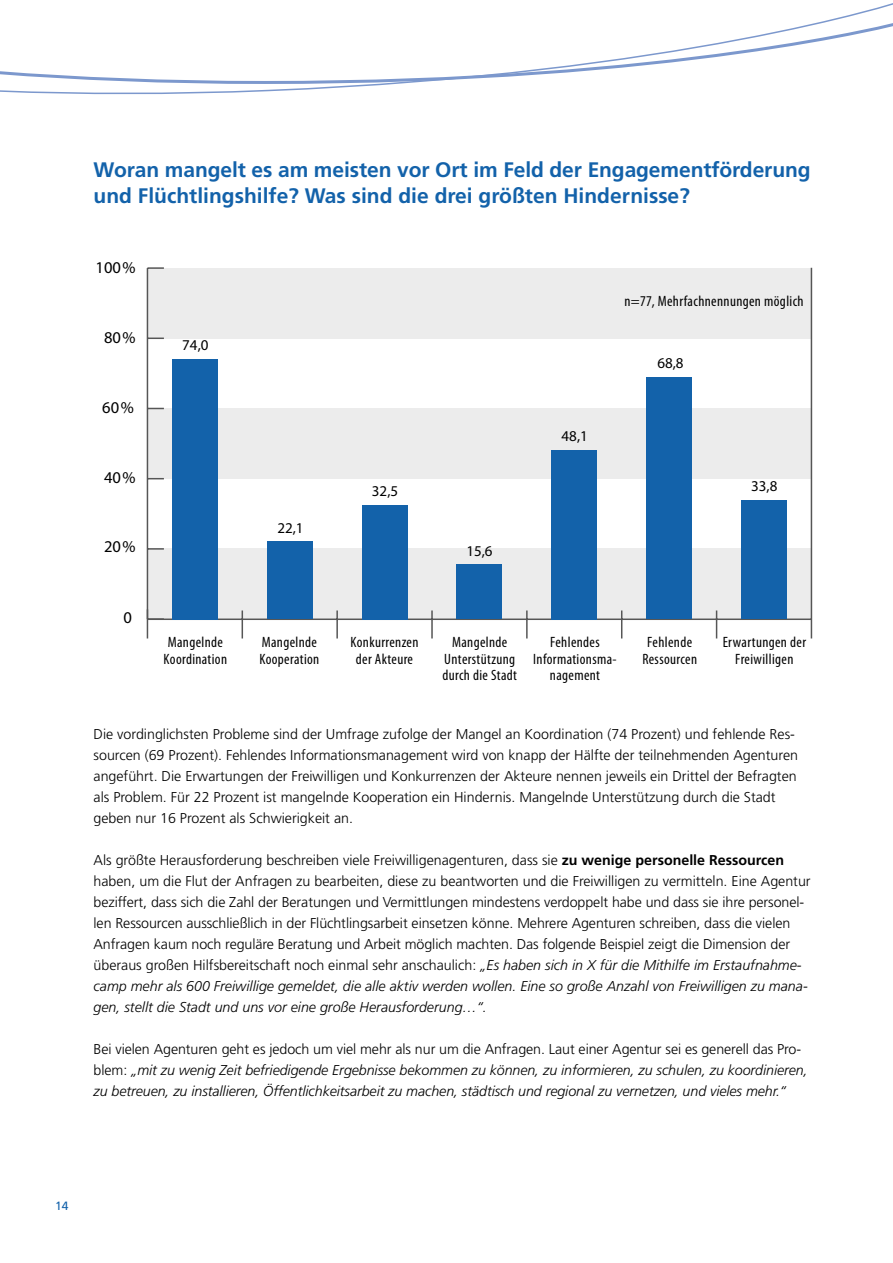
<style>
.page{position:relative;width:893px;height:1263px;background:#fff}
.page>*{position:absolute;margin:0;border:0;box-sizing:border-box;transform-origin:0 0}
.t1{font:700 21px/25.2px "Frutiger LT Std";letter-spacing:-.005em;color:#1362aa}
.t2{font:16.5px "Myriad Pro";color:#000}
.t3{font:condensed 15px/16.5px "Myriad Pro";letter-spacing:.025em;color:#000;text-align:center}
.t4{font:15px "Myriad Pro";color:#000}
.t5{font:300 14.25px/21px "Frutiger LT Std";color:#000}
.t6{font:italic 300 14.25px/21px "Frutiger LT Std";letter-spacing:-.005em;color:#000}
.t7{font:12px "Frutiger LT Std";color:#1362aa}
.s1{font-weight:700}
.s2{font-style:italic}
.s3{font-style:normal}
</style>
<div class="page">
<svg style="left:0;top:3px;width:893px;height:92px"></svg>
<div style="left:148px;top:268px;width:664px;height:71px;background:#ececec"></div>
<div style="left:148px;top:408px;width:663px;height:70px;background:#ececec"></div>
<div style="left:148px;top:548px;width:663px;height:70px;background:#ececec"></div>
<hr style="left:147px;top:618px;width:664px;height:2px;background:#565656">
<svg style="left:242px;top:610px;width:1px;height:28px"></svg>
<hr style="left:336px;top:610px;width:2px;height:28px;background:#565656">
<hr style="left:431px;top:610px;width:2px;height:28px;background:#565656">
<hr style="left:526px;top:610px;width:2px;height:28px;background:#565656">
<svg style="left:621px;top:610px;width:1px;height:28px"></svg>
<svg style="left:716px;top:610px;width:1px;height:28px"></svg>
<hr style="left:811px;top:268px;width:1px;height:370px;background:#565656">
<hr style="left:147px;top:268px;width:1px;height:351px;background:#565656">
<svg style="left:147px;top:609px;width:17px;height:29px"></svg>
<svg style="left:148px;top:548px;width:16px;height:2px"></svg>
<svg style="left:148px;top:478px;width:16px;height:1px"></svg>
<svg style="left:148px;top:408px;width:16px;height:1px"></svg>
<svg style="left:148px;top:337px;width:16px;height:2px"></svg>
<svg style="left:147px;top:267px;width:17px;height:2px"></svg>
<div style="left:172px;top:359px;width:46px;height:260px;background:#1362aa"></div>
<div style="left:267px;top:542px;width:45px;height:77px;background:#1362aa"></div>
<div style="left:362px;top:505px;width:45px;height:114px;background:#1362aa"></div>
<div style="left:457px;top:564px;width:45px;height:55px;background:#1362aa"></div>
<div style="left:552px;top:450px;width:45px;height:169px;background:#1362aa"></div>
<div style="left:646px;top:377px;width:46px;height:242px;background:#1362aa"></div>
<div style="left:741px;top:500px;width:46px;height:119px;background:#1362aa"></div>
<h1 class="t1" style="left:94px;top:158px;width:719px">Woran mangelt es am meisten vor Ort im Feld der Engagementförderung und Flüchtlingshilfe? Was sind die drei größten Hindernisse?</h1>
<p class="t2" style="left:96px;top:257px;width:42px">100%</p>
<p class="t2" style="left:104px;top:327px;width:33px">80%</p>
<p class="t2" style="left:102px;top:397px;width:33px">60%</p>
<p class="t2" style="left:104px;top:467px;width:33px">40%</p>
<p class="t2" style="left:104px;top:537px;width:33px">20%</p>
<p class="t2" style="left:123px;top:607px;width:10px">0</p>
<p class="t4" style="left:182px;top:336px;width:28px">74,0</p>
<p class="t4" style="left:277px;top:518px;width:28px">22,1</p>
<p class="t4" style="left:372px;top:482px;width:28px">32,5</p>
<p class="t4" style="left:466px;top:541px;width:28px">15,6</p>
<p class="t4" style="left:562px;top:427px;width:28px">48,1</p>
<p class="t3" style="left:624px;top:292px;width:181px">n=77, Mehrfachnennungen möglich</p>
<p class="t4" style="left:657px;top:354px;width:28px">68,8</p>
<p class="t4" style="left:751px;top:477px;width:28px">33,8</p>
<p class="t3" style="left:164px;top:634px;width:65px;text-align:left">Mangelnde<br>Koordination</p>
<p class="t3" style="left:259px;top:634px;width:61px;text-align:left">Mangelnde<br>Kooperation</p>
<p class="t3" style="left:351px;top:634px;width:69px">Konkurrenzen der Akteure</p>
<p class="t3" style="left:442px;top:634px;width:76px">Mangelnde<br>Unterstützung durch die Stadt</p>
<p class="t3" style="left:533px;top:634px;width:85px">Fehlendes<br>Informationsma&shy;nagement</p>
<p class="t3" style="left:642px;top:634px;width:56px">Fehlende<br>Ressourcen</p>
<p class="t3" style="left:723px;top:634px;width:85px">Erwartungen der<br>Freiwilligen</p>
<p class="t5" style="left:94px;top:723px;width:706px">Die vordinglichsten Probleme sind der Umfrage zufolge der Mangel an Koordination (74 Prozent) und fehlende Res&shy;sourcen (69 Prozent). Fehlendes Informationsmanagement wird von knapp der Hälfte der teilnehmenden Agenturen angeführt. Die Erwartungen der Freiwilligen und Konkurrenzen der Akteure nennen jeweils ein Drittel der Befragten als Problem. Für 22 Prozent ist mangelnde Kooperation ein Hindernis. Mangelnde Unterstützung durch die Stadt geben nur 16 Prozent als Schwierigkeit an.</p>
<p class="t5" style="left:94px;top:849px;width:719px">Als größte Herausforderung beschreiben viele Freiwilligenagenturen, dass sie <span class="s1">zu wenige personelle Ressourcen </span>haben, um die Flut der Anfragen zu bearbeiten, diese zu beantworten und die Freiwilligen zu vermitteln. Eine Agentur beziffert, dass sich die Zahl der Beratungen und Vermittlungen mindestens verdoppelt habe und dass sie ihre personel&shy;len Ressourcen ausschließlich in der Flüchtlingsarbeit einsetzen könne. Mehrere Agenturen schreiben, dass die vielen Anfragen kaum noch reguläre Beratung und Arbeit möglich machten. Das folgende Beispiel zeigt die Dimension der überaus großen Hilfsbereitschaft noch einmal sehr anschaulich: <span class="s2">„Es haben sich in X für die Mithilfe im Erstaufnahme&shy;camp mehr als 600 Freiwillige gemeldet, die alle aktiv werden wollen. Eine so große Anzahl von Freiwilligen zu mana&shy;gen, stellt die Stadt und uns vor eine große Herausforderung…“.</span></p>
<p class="t6" style="left:94px;top:1038px;width:716px"><span class="s3">Bei vielen Agenturen geht es jedoch um viel mehr als nur um die Anfragen. Laut einer Agentur sei es generell das Pro&shy;blem:</span> „mit zu wenig Zeit befriedigende Ergebnisse bekommen zu können, zu informieren, zu schulen, zu koordinieren, zu betreuen, zu installieren, Öffentlichkeitsarbeit zu machen, städtisch und regional zu vernetzen, und vieles mehr.“</p>
<p class="t7" style="left:55px;top:1199px;width:15px">14</p>
</div>
